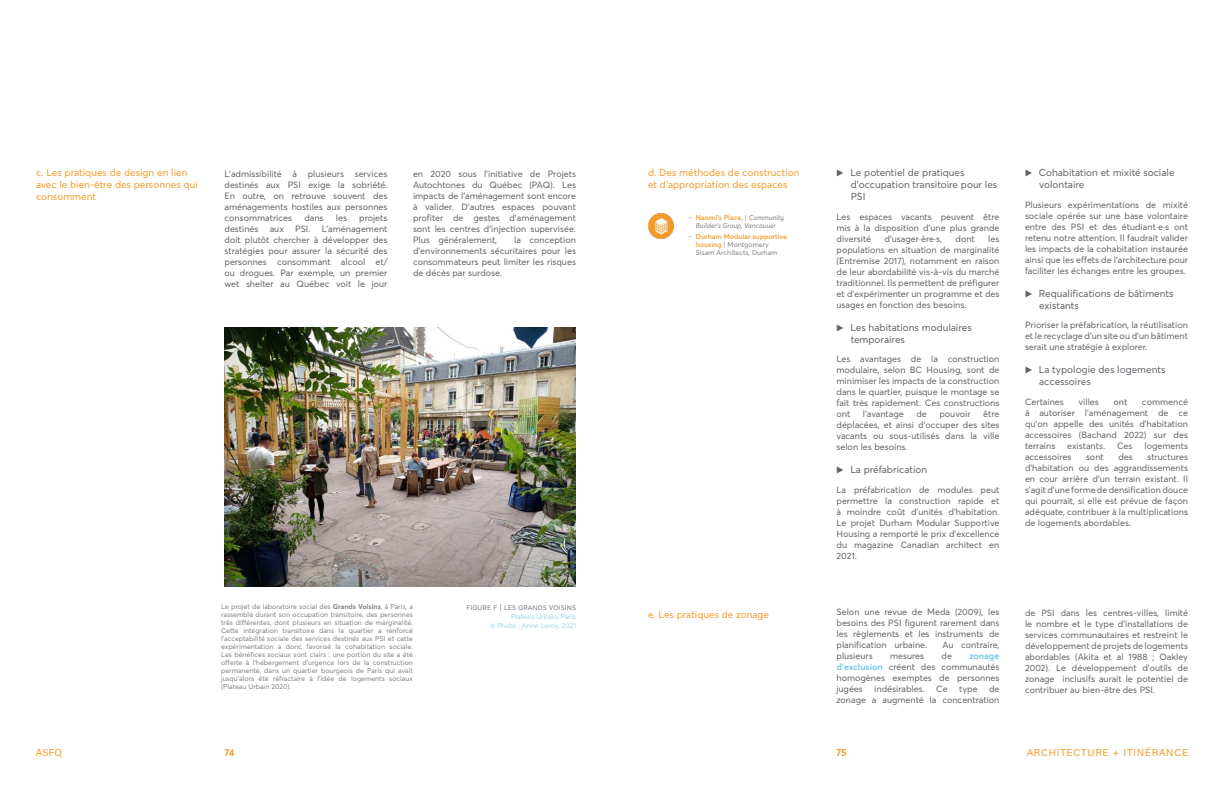
<style>
.page{position:relative;width:1224px;height:792px;background:#fff}
.page>*{position:absolute;margin:0;border:0;box-sizing:border-box;transform-origin:0 0}
.t1{font:10px/12px "Averta";color:#606369}
.t2{font:10px/12px "Averta";color:#f59c2b}
.t3{font:10px "Acumin Variable Concept";letter-spacing:.075em;color:#f59c2c}
.t4{font:10px "Acumin Variable Concept";color:#f59c2b}
.t5{font:700 10px "Averta";color:#f59c2b}
.t6{font:9px/11px "Averta";color:#606369;text-align:justify}
.t7{font:8px "Averta";color:#838388}
.t8{font:7px/8px "Averta";color:#838388}
.t9{font:italic 7px/8px "Averta";color:#838388;text-align:center}
.t10{font:7px/9px "Averta";color:#9ad6ed;text-align:right}
.s1{font-weight:700}
.s2{font-style:normal}
.s3{font-weight:600;font-style:normal;color:#f59c2b}
.s4{font-weight:600;color:#f59c2b}
.s5{font-weight:600;font-size:11px}
.s6{font-weight:600;color:#67c6e6}
</style>
<div class="page">
<img style="left:648px;top:213px;width:26px;height:26px">
<img style="left:225px;top:328px;width:351px;height:259px">
<p class="t2" style="left:36px;top:166px;width:163px">c. Les pratiques de design en lien avec le bien-être des personnes qui consomment</p>
<p class="t6" style="left:225px;top:168px;width:164px">L'admissibilité à plusieurs services destinés aux PSI exige la sobriété.<br>En outre, on retrouve souvent des aménagements hostiles aux personnes consommatrices</p>
<p class="t6" style="left:304px;top:212px;width:21px">dans</p>
<p class="t6" style="left:336px;top:212px;width:13px">les</p>
<p class="t6" style="left:225px;top:212px;width:164px;text-indent:135px">projets destinés aux PSI. L'aménagement doit plutôt chercher à développer des stratégies pour assurer la sécurité des personnes consommant alcool et/ ou drogues. Par exemple, un premier wet shelter au Québec voit le jour</p>
<p class="t6" style="left:413px;top:168px;width:165px">en 2020 sous l'initiative de Projets Autochtones du Québec (PAQ). Les impacts de l’aménagement sont encore à valider. D'autres espaces pouvant profiter de gestes d'aménagement sont les centres d'injection supervisée.<br>Plus généralement,</p>
<p class="t6" style="left:413px;top:234px;width:164px;text-indent:101px">la conception d'environnements sécuritaires pour les consommateurs peut limiter les risques de décès par surdose.</p>
<p class="t8" style="left:221px;top:603px;width:193px;text-align:justify">Le projet de laboratoire social des <span class="s1">Grands Voisins</span>, à Paris, a rassemblé durant son occupation transitoire, des personnes très différentes, dont plusieurs en situation de marginalité.<br>Cette intégration transitoire dans le quartier a renforcé l’acceptabilité sociale des services destinés aux PSI et cette expérimentation a donc favorisé la cohabitation sociale.<br>Les bénéfices sociaux sont clairs : une portion du site a été offerte à l’hébergement d’urgence lors de la construction permanente, dans un quartier bourgeois de Paris qui avait jusqu’alors été réfractaire à l’idée de logements sociaux (Plateau Urbain 2020).</p>
<p class="t7" style="left:467px;top:602px;width:111px">FIGURE F | Les grands voisi ns</p>
<p class="t10" style="left:490px;top:612px;width:87px">Plateau Urbain, Paris<br>© Photo : Anne Leroy, 2021</p>
<p class="t2" style="left:648px;top:166px;width:153px">d. Des méthodes de construction et d’appropriation des espaces</p>
<p class="t9" style="left:689px;top:214px;width:97px"><span class="s2">-</span> <span class="s3">Naomi’s Place</span><span class="s2">, |</span> Community<br>Builder’s Group, Vancouver</p>
<p class="t8" style="left:696px;top:233px;width:93px;text-indent:-7px">- <span class="s4">Durham Modular supportive housing</span> | Montgomery<br>Sisam Architects, Durham</p>
<p class="t2" style="left:648px;top:609px;width:123px">e. Les pratiques de zonage</p>
<p class="t1" style="left:851px;top:166px;width:148px;text-indent:-14px"><span class="s5">▶</span> Le potentiel de pratiques d’occupation transitoire pour les<br>PSI</p>
<p class="t6" style="left:837px;top:211px;width:165px">Les espaces vacants peuvent être mis à la disposition d’une plus grande diversité</p>
<p class="t6" style="left:837px;top:233px;width:164px;text-indent:152px">les populations en situation de marginalité (Entremise 2017), notamment en raison de leur abordabilité vis-à-vis du marché traditionnel. Ils permettent de préfigurer et d’expérimenter un programme et des usages en fonction des besoins.</p>
<p class="t1" style="left:851px;top:321px;width:123px;text-indent:-14px"><span class="s5">▶</span> Les habitations modulaires temporaires</p>
<p class="t6" style="left:837px;top:353px;width:165px">Les avantages de la construction modulaire, selon BC Housing, sont de minimiser les impacts de la construction dans le quartier, puisque le montage se fait très rapidement. Ces constructions ont</p>
<p class="t6" style="left:885px;top:233px;width:59px">d’usager·ère·s,</p>
<p class="t6" style="left:956px;top:233px;width:21px">dont</p>
<p class="t6" style="left:863px;top:408px;width:42px">l’avantage</p>
<p class="t6" style="left:916px;top:408px;width:12px">de</p>
<p class="t6" style="left:939px;top:408px;width:33px">pouvoir</p>
<p class="t6" style="left:837px;top:408px;width:165px;text-indent:147px">être déplacées, et ainsi d’occuper des sites vacants ou sous-utilisés dans la ville selon les besoins.</p>
<p class="t1" style="left:837px;top:464px;width:92px"><span class="s5">▶</span> La préfabrication</p>
<p class="t6" style="left:837px;top:484px;width:165px">La préfabrication de modules peut permettre la construction rapide et à moindre coût d’unités d’habitation.<br>Le projet Durham Modular Supportive Housing a remporté le prix d’excellence du magazine Canadian architect en 2021.</p>
<p class="t6" style="left:837px;top:606px;width:165px">Selon une revue de Meda (2009), les besoins des PSI figurent rarement dans les règlements et les instruments de planification urbaine.</p>
<p class="t6" style="left:942px;top:639px;width:59px">Au contraire,</p>
<p class="t6" style="left:837px;top:650px;width:38px">plusieurs</p>
<p class="t6" style="left:890px;top:650px;width:36px">mesures</p>
<p class="t6" style="left:942px;top:650px;width:12px">de</p>
<p class="t6" style="left:837px;top:650px;width:164px;text-indent:133px"><span class="s6">zonage d'exclusion</span> créent des communautés homogènes exemptes de personnes jugées</p>
<p class="t6" style="left:837px;top:683px;width:165px;text-align:right">de<br>zonage a augmenté la concentration</p>
<p class="t6" style="left:874px;top:683px;width:52px">indésirables.</p>
<p class="t6" style="left:936px;top:683px;width:13px">Ce</p>
<p class="t6" style="left:959px;top:683px;width:20px">type</p>
<p class="t1" style="left:1039px;top:166px;width:137px;text-indent:-14px"><span class="s5">▶</span> Cohabitation et mixité sociale volontaire</p>
<p class="t6" style="left:1025px;top:199px;width:165px">Plusieurs expérimentations de mixité sociale opérée sur une base volontaire entre des PSI et des étudiant·e·s ont retenu notre attention. Il faudrait valider les impacts de la cohabitation instaurée ainsi que les effets de l’architecture pour faciliter les échanges entre les groupes.</p>
<p class="t1" style="left:1039px;top:287px;width:136px;text-indent:-14px"><span class="s5">▶</span> Requalifications de bâtiments existants</p>
<p class="t6" style="left:1025px;top:319px;width:164px">Prioriser la préfabrication, la réutilisation et le recyclage d’un site ou d’un bâtiment serait une stratégie à explorer.</p>
<p class="t1" style="left:1039px;top:364px;width:128px;text-indent:-14px"><span class="s5">▶</span> La typologie des logements accessoires</p>
<p class="t6" style="left:1025px;top:396px;width:40px">Certaines</p>
<p class="t6" style="left:1078px;top:396px;width:22px">villes</p>
<p class="t6" style="left:1113px;top:396px;width:15px">ont</p>
<p class="t6" style="left:1025px;top:396px;width:165px;text-indent:117px">commencé à autoriser l'aménagement de ce qu'on appelle des unités d'habitation accessoires (Bachand 2022) sur des terrains</p>
<p class="t6" style="left:1067px;top:440px;width:39px">existants.</p>
<p class="t6" style="left:1117px;top:440px;width:17px">Ces</p>
<p class="t6" style="left:1145px;top:440px;width:45px">logements</p>
<p class="t6" style="left:1025px;top:451px;width:48px">accessoires</p>
<p class="t6" style="left:1086px;top:451px;width:19px">sont</p>
<p class="t6" style="left:1118px;top:451px;width:16px">des</p>
<p class="t6" style="left:1025px;top:451px;width:165px;text-indent:122px">structures d'habitation ou des aggrandissements en cour arrière d'un terrain existant. Il s'agit d'une forme de densification douce qui pourrait, si elle est prévue de façon adéquate, contribuer à la multiplications de logements abordables.</p>
<p class="t6" style="left:1025px;top:608px;width:165px">de PSI dans les centres-villes, limité le nombre et le type d'installations de services communautaires et restreint le développement de projets de logements abordables (Akita et al 1988 ; Oakley 2002). Le développement d'outils de zonage inclusifs aurait le potentiel de contribuer au bien-être des PSI.</p>
<p class="t4" style="left:36px;top:746px;width:28px">ASFQ</p>
<p class="t5" style="left:225px;top:746px;width:12px">74</p>
<p class="t5" style="left:837px;top:746px;width:12px">75</p>
<p class="t3" style="left:1027px;top:745px;width:163px">ARCHITECTURE + ITINÉRANCE</p>
</div>
